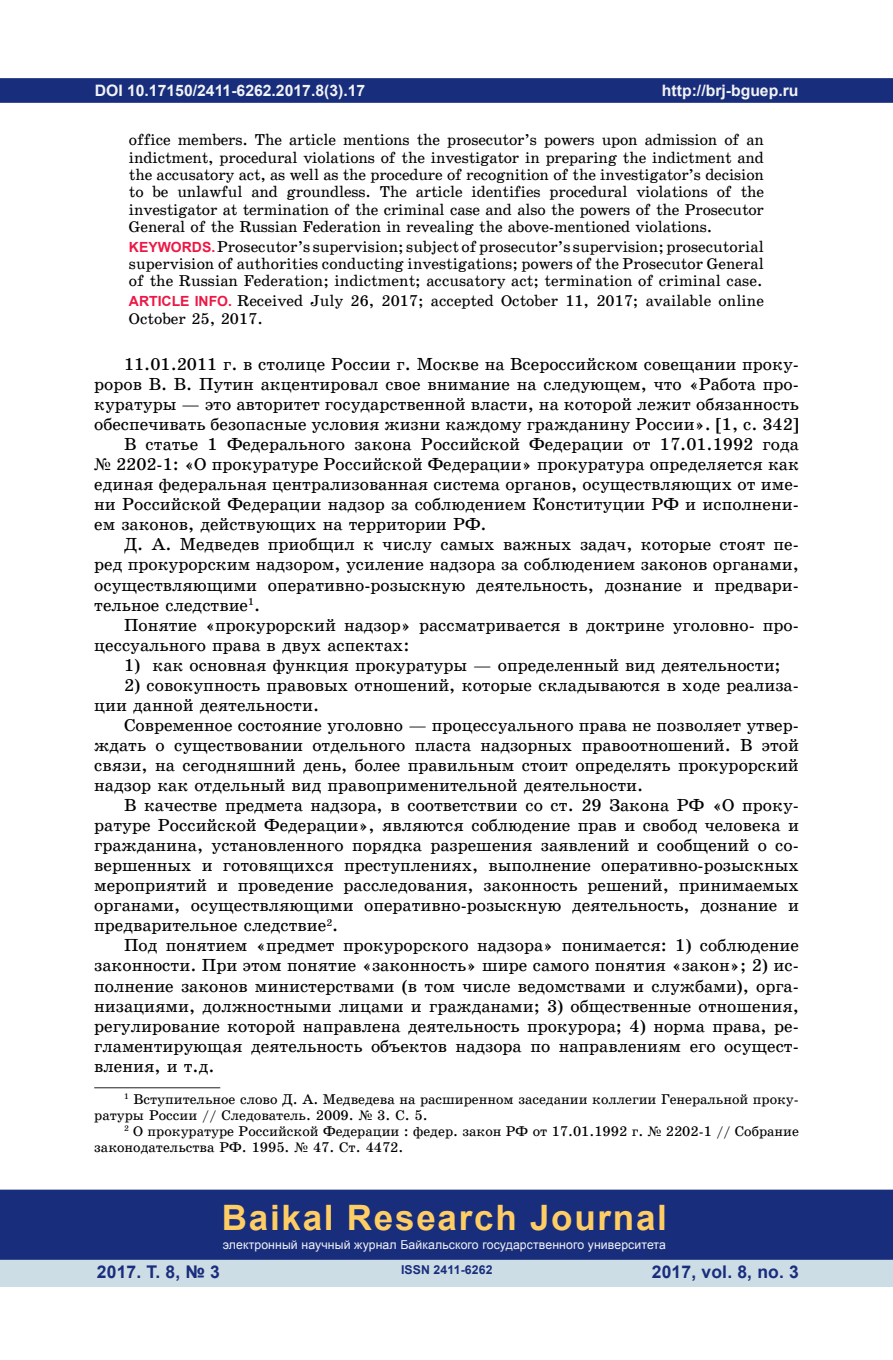
<style>
.page{position:relative;width:893px;height:1360px;background:#fff}
.page>*{position:absolute;margin:0;border:0;box-sizing:border-box;transform-origin:0 0}
.t1{font:700 35px "Arial";letter-spacing:.05em;color:#fecd64}
.Текст{font:17.5px/19.9px "School Book C";color:#000;text-align:justify}
.t2{font:700 17.5px "Arial";letter-spacing:.01em;color:#182d7c}
.Аннотация_текст{font:15.75px/17.3px "School Book C";letter-spacing:-.01em;color:#000;text-align:justify}
.КС{font:15.75px/17.3px "School Book C";color:#000;text-align:justify}
.Текст-2{font:700 15.75px "Arial";color:#f2f3f4}
.Сноска{font:14.17px/15.9px "School Book C";color:#000}
.t3{font:12.25px "Arial";letter-spacing:.01em;color:#f2f3f4}
.t4{font:700 12.25px "Arial";letter-spacing:.01em;color:#182d7c}
.s1{font-family:"Arial";font-weight:700;font-size:14px;color:#ed1845}
.s2{font-family:"Times New Roman"}
</style>
<div class="page">
<div style="left:0;top:78px;width:893px;height:25px;background:#182d7c;border:2px solid #182d7c"></div>
<div style="left:0;top:1258px;width:893px;height:28px;background:#cddde6"></div>
<div style="left:0;top:1189px;width:893px;height:70px;background:#182d7c;border:2px solid #182d7c"></div>
<hr style="left:94px;top:1087px;width:126px;height:1px;background:#231f20">
<p class="Текст-2" style="left:95px;top:79px;width:272px">DOI 10.17150/2411-6262.2017.8(3).17</p>
<p class="Аннотация_текст" style="left:129px;top:131px;width:637px">office members. The article mentions the prosecutor’s powers upon admission of an indictment, procedural violations of the investigator in preparing the indictment and the accusatory act, as well as the procedure of recognition of the investigator’s decision to be unlawful and groundless. The article identifies procedural violations of the investigator at termination of the criminal case and also the powers of the Prosecutor General of the Russian Federation in revealing the above-mentioned violations.</p>
<p class="КС" style="left:129px;top:238px;width:636px"><span class="s1">KEYWORDS.</span> Prosecutor’s supervision; subject of prosecutor’s supervision; prosecutorial supervision of authorities conducting investigations; powers of the Prosecutor General of the Russian Federation; indictment; accusatory act; termination of criminal case.</p>
<p class="КС" style="left:129px;top:292px;width:636px"><span class="s1">ARTICLE INFO.</span> Received July 26, 2017; accepted October 11, 2017; available online<br>October 25, 2017.</p>
<p class="Текст" style="left:94px;top:354px;width:706px;text-indent:30px">11.01.2011 г. в столице России г. Москве на Всероссийском совещании проку&shy;роров В. В. Путин акцентировал свое внимание на следующем, что «Работа про&shy;куратуры — это авторитет государственной власти, на которой лежит обязанность обеспечивать безопасные условия жизни каждому гражданину России». [1, с. 342]</p>
<p class="Текст" style="left:94px;top:434px;width:706px;text-indent:30px">В статье 1 Федерального закона Российской Федерации от 17.01.1992 года <span class="s2">№</span> 2202-1: «О прокуратуре Российской Федерации» прокуратура определяется как единая федеральная централизованная система органов, осуществляющих от име&shy;ни Российской Федерации надзор за соблюдением Конституции РФ и исполнени&shy;ем законов, действующих на территории РФ.</p>
<p class="Текст" style="left:94px;top:534px;width:706px;text-indent:30px">Д. А. Медведев приобщил к числу самых важных задач, которые стоят пе&shy;ред прокурорским надзором, усиление надзора за соблюдением законов органами, осуществляющими оперативно-розыскную деятельность, дознание и предвари&shy;тельное следствие<sup>1</sup>.</p>
<p class="Текст" style="left:94px;top:615px;width:706px;text-indent:30px">Понятие «прокурорский надзор» рассматривается в доктрине уголовно- про&shy;цессуального права в двух аспектах:</p>
<p class="Текст" style="left:124px;top:655px;width:658px">1) как основная функция прокуратуры — определенный вид деятельности;</p>
<p class="Текст" style="left:94px;top:675px;width:706px;text-indent:30px">2) совокупность правовых отношений, которые складываются в ходе реализа&shy;ции данной деятельности.</p>
<p class="Текст" style="left:94px;top:715px;width:706px;text-indent:30px">Современное состояние уголовно — процессуального права не позволяет утвер&shy;ждать о существовании отдельного пласта надзорных правоотношений. В этой связи, на сегодняшний день, более правильным стоит определять прокурорский надзор как отдельный вид правоприменительной деятельности.</p>
<p class="Текст" style="left:94px;top:795px;width:706px;text-indent:30px">В качестве предмета надзора, в соответствии со ст. 29 Закона РФ «О проку&shy;ратуре Российской Федерации», являются соблюдение прав и свобод человека и гражданина, установленного порядка разрешения заявлений и сообщений о со&shy;вершенных и готовящихся преступлениях, выполнение оперативно-розыскных мероприятий и проведение расследования, законность решений, принимаемых органами, осуществляющими оперативно-розыскную деятельность, дознание и предварительное следствие<sup>2</sup>.</p>
<p class="Текст" style="left:94px;top:935px;width:706px;text-indent:30px">Под понятием «предмет прокурорского надзора» понимается: 1) соблюдение законности. При этом понятие «законность» шире самого понятия «закон»; 2) ис&shy;полнение законов министерствами (в том числе ведомствами и службами), орга&shy;низациями, должностными лицами и гражданами; 3) общественные отношения, регулирование которой направлена деятельность прокурора; 4) норма права, ре&shy;гламентирующая деятельность объектов надзора по направлениям его осущест&shy;вления, и т.д.</p>
<p class="Сноска" style="left:94px;top:1091px;width:706px;text-indent:30px"><sup>1</sup> Вступительное слово Д. А. Медведева на расширенном заседании коллегии Генеральной проку&shy;ратуры России // Следователь. 2009. <span class="s2">№</span> 3. С. 5.</p>
<p class="Сноска" style="left:94px;top:1122px;width:706px;text-indent:30px"><sup>2</sup> О прокуратуре Российской Федерации : федер. закон РФ от 17.01.1992 г. <span class="s2">№</span> 2202-1 // Собрание законодательства РФ. 1995. <span class="s2">№</span> 47. Ст. 4472.</p>
<p class="Текст-2" style="left:662px;top:79px;width:138px">http://brj-bguep.ru</p>
<h1 class="t1" style="left:222px;top:1193px;width:447px">Baikal Research Journal</h1>
<p class="t3" style="left:223px;top:1236px;width:445px">электронный научный журнал Байкальского государственного университета</p>
<p class="t2" style="left:97px;top:1259px;width:125px">2017. Т. 8, № 3</p>
<p class="t2" style="left:652px;top:1259px;width:149px">2017, vol. 8, no. 3</p>
<p class="t4" style="left:401px;top:1261px;width:93px">ISSN 2411-6262</p>
</div>
